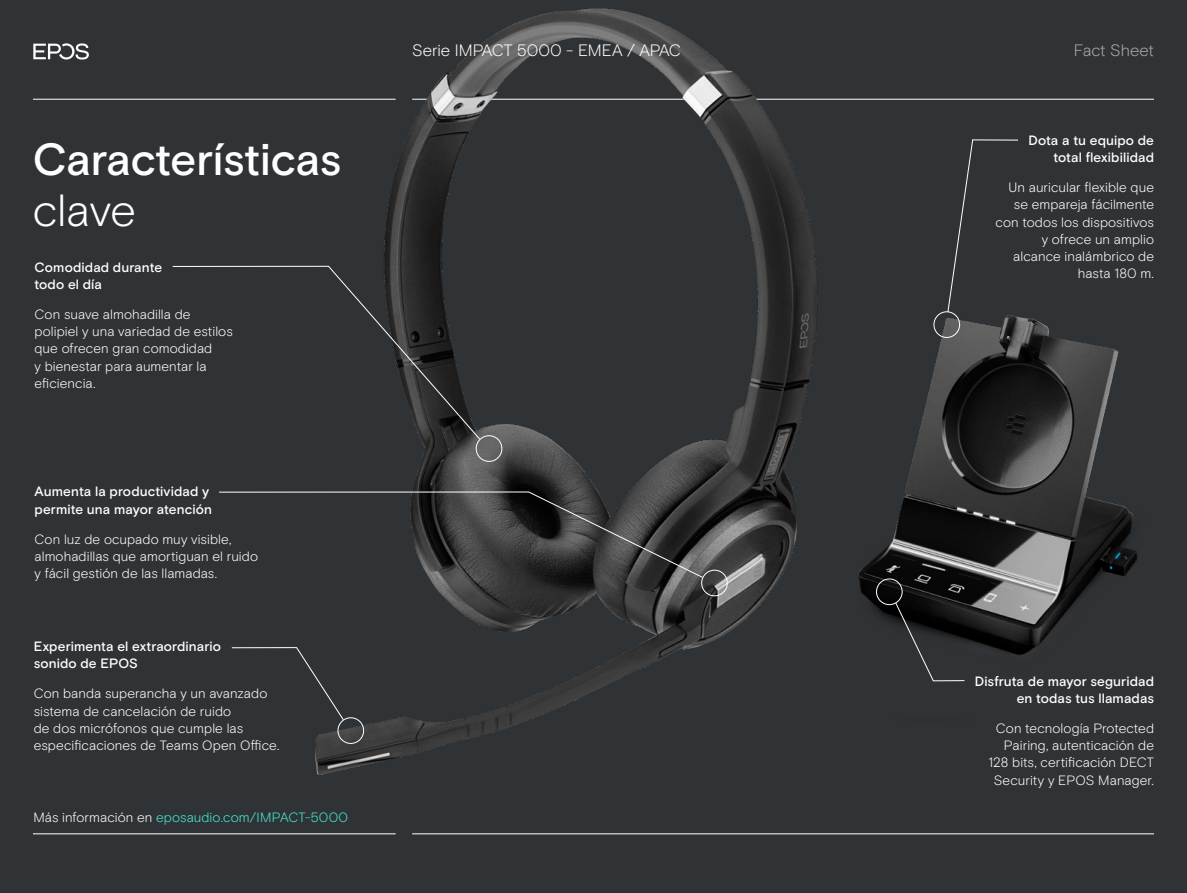
<style>
.page{position:relative;width:1187px;height:893px;background:#fff}
.page>*{position:absolute;margin:0;border:0;box-sizing:border-box;transform-origin:0 0}
.t1{font:500 45px/51px "EPOS Basis";letter-spacing:-.01em;color:#fff}
.t2{font:300 16.5px "EPOS Basis";color:#fff}
.t3{font:300 16.5px "EPOS Basis";letter-spacing:-.005em;color:#a8a9ad}
.EPOS_bodytext{font:300 13.5px/17.2px "EPOS Basis";letter-spacing:.005em;color:#fff}
.EPOS_bodytext-2{font:500 13.5px/17.2px "EPOS Basis";letter-spacing:.01em;color:#fff}
.EPOS_bodytext-3{font:300 13.5px "EPOS Basis";letter-spacing:.005em;color:#45ebd6}
.s1{font-weight:300}
.s2{color:#fff}
</style>
<div class="page">
<div style="left:0;top:0;width:1186px;height:893px;background:#303336"></div>
<hr style="left:33px;top:99px;width:362px;height:1px;background:#fff">
<hr style="left:33px;top:834px;width:362px;height:1px;background:#fff">
<hr style="left:412px;top:99px;width:741px;height:1px;background:#fff">
<hr style="left:412px;top:834px;width:741px;height:1px;background:#fff">
<svg style="left:33px;top:43px;width:56px;height:17px"></svg>
<img style="left:219px;top:8px;width:770px;height:826px">
<img style="left:807px;top:299px;width:330px;height:458px">
<div style="left:876px;top:579px;width:26px;height:26px;border:1px solid #fff;border-radius:50%"></div>
<svg style="left:894px;top:602px;width:71px;height:80px"></svg>
<div style="left:933px;top:311px;width:26px;height:27px;border:1px solid #fff;border-radius:50%"></div>
<svg style="left:946px;top:139px;width:72px;height:174px"></svg>
<div style="left:476px;top:435px;width:26px;height:27px;border:1px solid #fff;border-radius:50%"></div>
<svg style="left:172px;top:266px;width:309px;height:174px"></svg>
<div style="left:701px;top:570px;width:26px;height:26px;border:1px solid #fff;border-radius:50%"></div>
<svg style="left:219px;top:491px;width:484px;height:87px"></svg>
<div style="left:337px;top:717px;width:27px;height:27px;border:1px solid #fff;border-radius:50%"></div>
<svg style="left:231px;top:647px;width:113px;height:74px"></svg>
<p class="t1" style="left:33px;top:136px;width:310px">Características <span class="s1">clave</span></p>
<p class="EPOS_bodytext-2" style="left:35px;top:259px;width:129px">Comodidad durante todo el día</p>
<p class="EPOS_bodytext" style="left:35px;top:306px;width:200px">Con suave almohadilla de polipiel y una variedad de estilos que ofrecen gran comodidad<br>y bienestar para aumentar la eficiencia.</p>
<p class="EPOS_bodytext-2" style="left:35px;top:483px;width:179px">Aumenta la productividad y permite una mayor atención</p>
<p class="EPOS_bodytext" style="left:35px;top:530px;width:225px">Con luz de ocupado muy visible, almohadillas que amortiguan el ruido y fácil gestión de las llamadas.</p>
<p class="EPOS_bodytext-2" style="left:34px;top:638px;width:189px">Experimenta el extraordinario sonido de EPOS</p>
<p class="EPOS_bodytext" style="left:34px;top:685px;width:247px">Con banda superancha y un avanzado sistema de cancelación de ruido<br>de dos micrófonos que cumple las especificaciones de Teams Open Office.</p>
<p class="EPOS_bodytext-3" style="left:33px;top:809px;width:316px"><span class="s2">Más información en</span> eposaudio.com/IMPACT-5000</p>
<p class="t2" style="left:412px;top:41px;width:270px">Serie IMPACT 5000 - EMEA / APAC</p>
<p class="t3" style="left:1073px;top:41px;width:82px">Fact Sheet</p>
<p class="EPOS_bodytext-2" style="left:1028px;top:132px;width:127px;text-align:right">Dota a tu equipo de total flexibilidad</p>
<p class="EPOS_bodytext" style="left:995px;top:179px;width:160px;text-align:right">Un auricular flexible que se empareja fácilmente con todos los dispositivos y ofrece un amplio alcance inalámbrico de hasta 180 m.</p>
<p class="EPOS_bodytext-2" style="left:974px;top:673px;width:181px;text-align:right">Disfruta de mayor seguridad en todas tus llamadas</p>
<p class="EPOS_bodytext" style="left:988px;top:720px;width:167px;text-align:right">Con tecnología Protected<br>Pairing, autenticación de<br>128 bits, certificación DECT<br>Security y EPOS Manager.</p>
</div>
